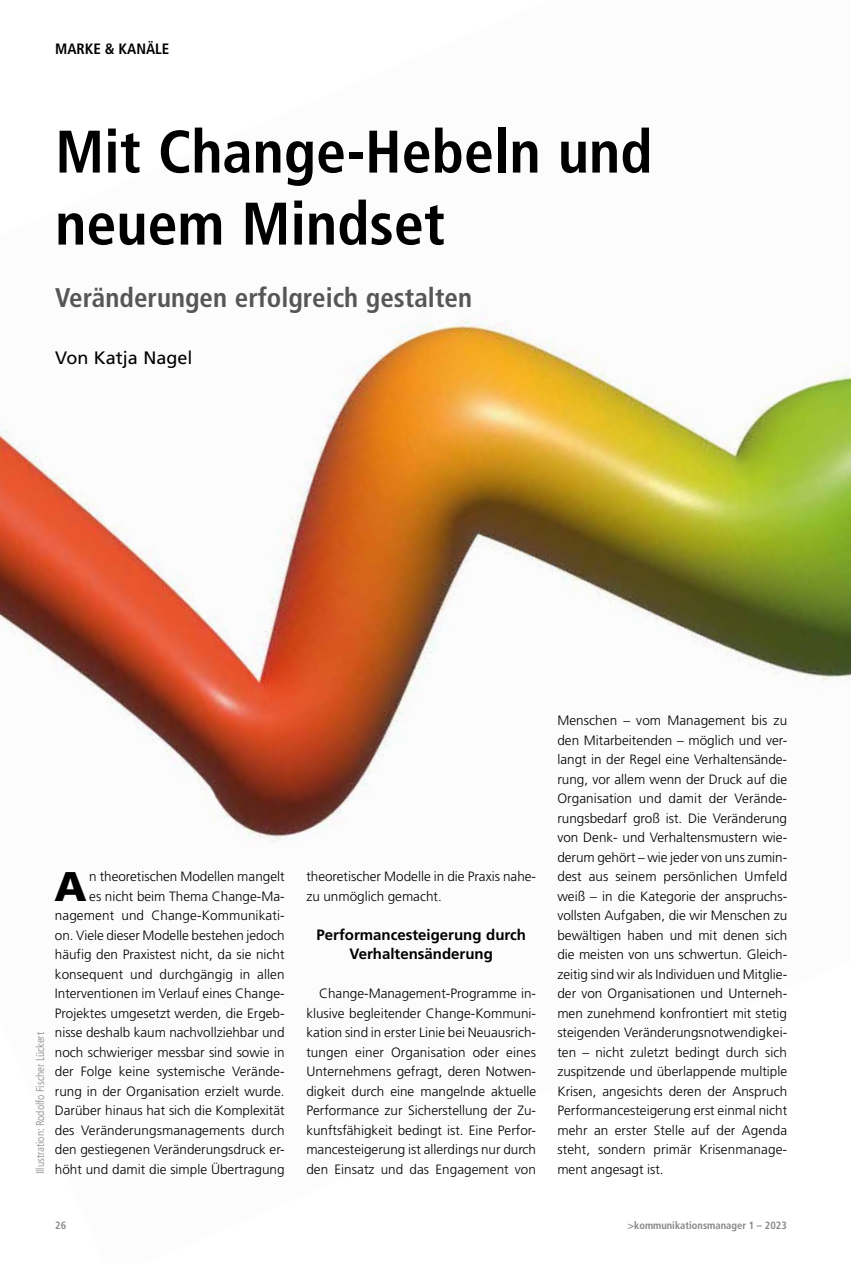
<style>
.page{position:relative;width:851px;height:1263px;background:#fff}
.page>*{position:absolute;margin:0;border:0;box-sizing:border-box;transform-origin:0 0}
.t1{font:700 condensed 60px/72px "Frutiger LT Std";color:#000}
.t2{font:900 41.4px "Frutiger LT Std";color:#000}
.t3{font:700 condensed 27px "Frutiger LT Std";color:#565656}
.t4{font:18px "Frutiger LT Std";color:#000}
.t5{font:700 15px/19.5px "Frutiger LT Std";color:#000;text-align:center}
.t6{font:700 condensed 15px "Frutiger LT Std";color:#000}
.t7{font:300 13.5px/19.5px "Frutiger LT Std";color:#000;text-align:justify}
.t8{font:300 condensed 11.25px "Frutiger LT Std";color:#878786}
.t9{font:700 condensed 10.5px "Frutiger LT Std";color:#878786}
</style>
<div class="page">
<img style="left:0;top:319px;width:850px;height:523px">
<p class="t6" style="left:55px;top:40px;width:116px">MARKE &amp; KANÄLE</p>
<h1 class="t1" style="left:55px;top:116px;width:598px">Mit Change-Hebeln und neuem Mindset</h1>
<h3 class="t3" style="left:55px;top:281px;width:418px">Veränderungen erfolgreich gestalten</h3>
<h3 class="t4" style="left:55px;top:347px;width:139px">Von Katja Nagel</h3>
<p class="t8" style="left:34px;top:1174px;width:144px;rotate:-90deg">Illustration: Rodolfo Fischer Lückert</p>
<p class="t7" style="left:55px;top:867px;width:231px;text-align:right">n theoretischen Modellen mangelt<br>es nicht beim Thema Change-Ma&shy;nagement und Change-Kommunikati&shy;on. Viele dieser Modelle bestehen jedoch häufig den Praxistest nicht, da sie nicht konsequent und durchgängig in allen Interventionen im Verlauf eines Change-Projektes umgesetzt werden, die Ergeb&shy;nisse deshalb kaum nachvollziehbar und noch schwieriger messbar sind sowie in der Folge keine systemische Verände&shy;rung in der Organisation erzielt wurde.<br>Darüber hinaus hat sich die Komplexität des Veränderungsmanagements durch den gestiegenen Veränderungsdruck er&shy;höht und damit die simple Übertragung</p>
<h2 class="t2" style="left:54px;top:861px;width:34px">A</h2>
<p class="t7" style="left:306px;top:867px;width:231px">theoretischer Modelle in die Praxis nahe&shy;zu unmöglich gemacht.</p>
<p class="t5" style="left:316px;top:925px;width:211px">Performancesteigerung durch<br>Verhaltensänderung</p>
<p class="t7" style="left:306px;top:984px;width:231px;text-indent:13px">Change-Management-Programme in&shy;klusive begleitender Change-Kommuni&shy;kation sind in erster Linie bei Neuausrich&shy;tungen einer Organisation oder eines Unternehmens gefragt, deren Notwen&shy;digkeit durch eine mangelnde aktuelle Performance zur Sicherstellung der Zu&shy;kunftsfähigkeit bedingt ist. Eine Perfor&shy;mancesteigerung ist allerdings nur durch den Einsatz und das Engagement von</p>
<p class="t7" style="left:557px;top:711px;width:231px">Menschen – vom Management bis zu den Mitarbeitenden – möglich und ver&shy;langt in der Regel eine Verhaltensände&shy;rung, vor allem wenn der Druck auf die Organisation und damit der Verände&shy;rungsbedarf groß ist. Die Veränderung von Denk- und Verhaltensmustern wie&shy;derum gehört – wie jeder von uns zumin&shy;dest aus seinem persönlichen Umfeld weiß – in die Kategorie der anspruchs&shy;vollsten Aufgaben, die wir Menschen zu bewältigen haben und mit denen sich die meisten von uns schwertun. Gleich&shy;zeitig sind wir als Individuen und Mitglie&shy;der von Organisationen und Unterneh&shy;men zunehmend konfrontiert mit stetig steigenden Veränderungsnotwendigkei&shy;ten – nicht zuletzt bedingt durch sich zuspitzende und überlappende multiple Krisen, angesichts deren der Anspruch Performancesteigerung erst einmal nicht mehr an erster Stelle auf der Agenda steht, sondern primär Krisenmanage&shy;ment angesagt ist.</p>
<p class="t9" style="left:55px;top:1219px;width:12px">26</p>
<p class="t9" style="left:627px;top:1219px;width:160px">&gt;kommunikationsmanager 1 – 2023</p>
</div>
